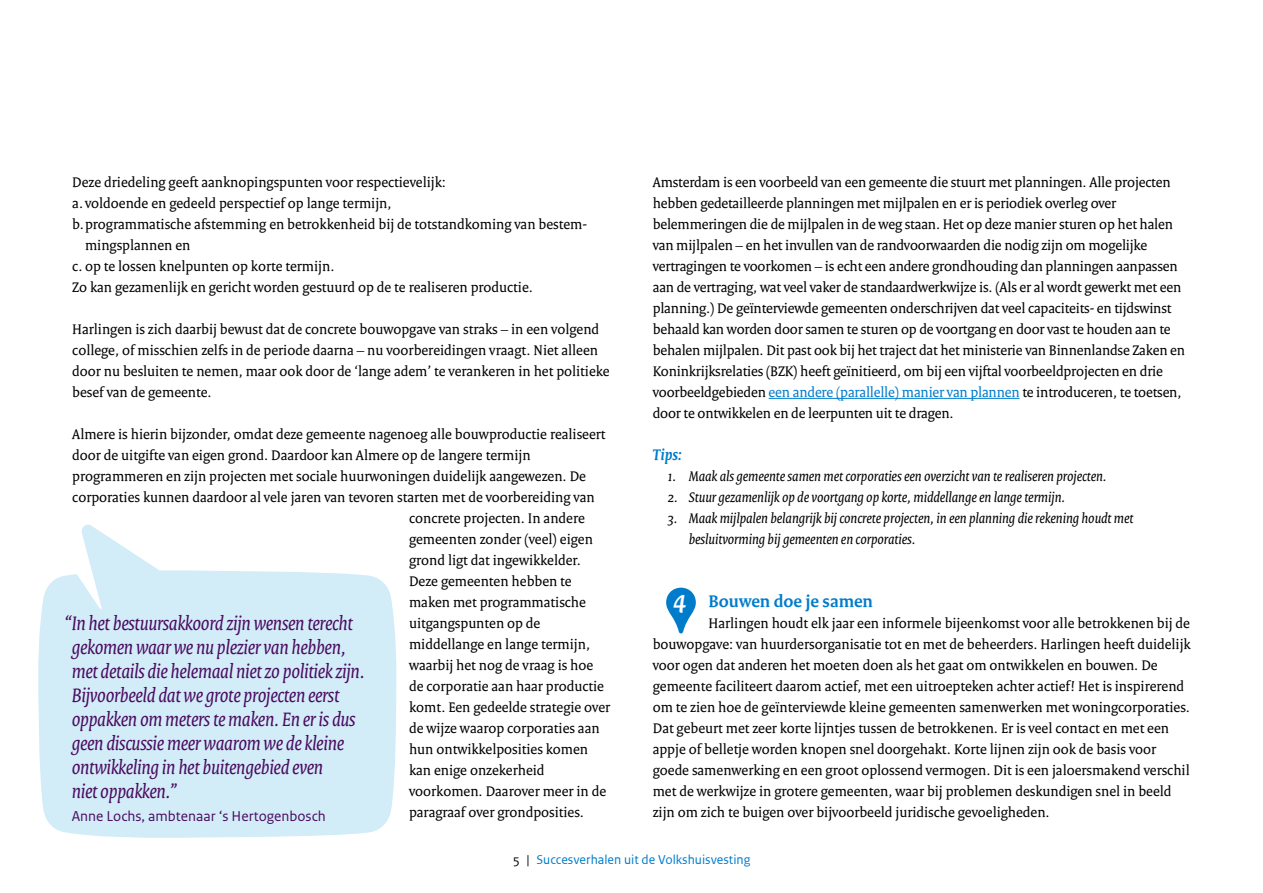
<style>
.page{position:relative;width:1263px;height:893px;background:#fff}
.page>*{position:absolute;margin:0;border:0;box-sizing:border-box;transform-origin:0 0}
.P_Duidelijk_citaat{font:italic 700 27px "Rijksoverheid Serif";color:#fff}
.t1{font:italic 21px/24px "Rijksoverheid Serif";letter-spacing:-.01em;color:#4b0c61}
.H2_RVO_Paragraafkop{font:700 18px "Rijksoverheid Serif";color:#007ccb}
.H3_RVO_Alineakop{font:italic 700 16.5px "Rijksoverheid Serif";color:#007ccb}
.P_Broodtekst{font:15px/21px "Rijksoverheid Serif";color:#000}
.t2{font:italic 15px/21px "Rijksoverheid Serif";color:#000}
.t3{font:15px "Rijksoverheid Sans Text";color:#4b0c61}
.t4{font:13.5px "Rijksoverheid Sans Text TT";color:#007ccb}
.s1{color:#007ccb}
.s2{color:#000}
</style>
<div class="page">
<hr style="left:769px;top:398px;width:250px;height:1px;background:#007ccb">
<svg style="left:666px;top:588px;width:30px;height:45px"></svg>
<div style="left:670px;top:591px;width:22px;height:22px;background:#007ccb;border-radius:50%"></div>
<svg style="left:38px;top:524px;width:358px;height:314px;fill:#d2ecf8"></svg>
<p class="P_Broodtekst" style="left:72px;top:171px;width:375px">Deze driedeling geeft aanknopingspunten voor respectievelijk:</p>
<p class="P_Broodtekst" style="left:72px;top:192px;width:321px">a. voldoende en gedeeld perspectief op lange termijn,</p>
<p class="P_Broodtekst" style="left:85px;top:213px;width:503px;text-indent:-13px">b.programmatische afstemming en betrokkenheid bij de totstandkoming van bestem&shy;mingsplannen en</p>
<p class="P_Broodtekst" style="left:72px;top:255px;width:264px">c. op te lossen knelpunten op korte termijn.</p>
<p class="P_Broodtekst" style="left:72px;top:276px;width:462px">Zo kan gezamenlijk en gericht worden gestuurd op de te realiseren productie.</p>
<p class="P_Broodtekst" style="left:72px;top:318px;width:539px">Harlingen is zich daarbij bewust dat de concrete bouwopgave van straks – in een volgend college, of misschien zelfs in de periode daarna – nu voorbereidingen vraagt. Niet alleen door nu besluiten te nemen, maar ook door de ‘lange adem’ te verankeren in het politieke besef van de gemeente.</p>
<p class="P_Broodtekst" style="left:72px;top:423px;width:535px">Almere is hierin bijzonder, omdat deze gemeente nagenoeg alle bouwproductie realiseert</p>
<p class="P_Broodtekst" style="left:72px;top:444px;width:460px">door de uitgifte van eigen grond. Daardoor kan Almere op de langere termijn</p>
<p class="P_Broodtekst" style="left:72px;top:465px;width:515px">programmeren en zijn projecten met sociale huurwoningen duidelijk aangewezen. De</p>
<p class="P_Broodtekst" style="left:72px;top:486px;width:524px">corporaties kunnen daardoor al vele jaren van tevoren starten met de voorbereiding van</p>
<p class="P_Broodtekst" style="left:409px;top:507px;width:177px">concrete projecten. In andere</p>
<p class="P_Broodtekst" style="left:409px;top:528px;width:185px">gemeenten zonder (veel) eigen</p>
<p class="P_Broodtekst" style="left:409px;top:549px;width:173px">grond ligt dat ingewikkelder.</p>
<p class="P_Broodtekst" style="left:409px;top:570px;width:164px">Deze gemeenten hebben te</p>
<p class="P_Broodtekst" style="left:409px;top:591px;width:178px">maken met programmatische</p>
<p class="P_Broodtekst" style="left:409px;top:612px;width:133px">uitgangspunten op de</p>
<p class="P_Broodtekst" style="left:409px;top:633px;width:183px">middellange en lange termijn,</p>
<p class="P_Broodtekst" style="left:409px;top:654px;width:186px">waarbij het nog de vraag is hoe</p>
<p class="P_Broodtekst" style="left:409px;top:675px;width:196px">de corporatie aan haar productie</p>
<p class="P_Broodtekst" style="left:409px;top:696px;width:203px">komt. Een gedeelde strategie over</p>
<p class="P_Broodtekst" style="left:409px;top:717px;width:192px">de wijze waarop corporaties aan</p>
<p class="P_Broodtekst" style="left:409px;top:738px;width:181px">hun ontwikkelposities komen</p>
<p class="P_Broodtekst" style="left:409px;top:759px;width:137px">kan enige onzekerheid</p>
<p class="P_Broodtekst" style="left:409px;top:780px;width:199px">voorkomen. Daarover meer in de</p>
<p class="P_Broodtekst" style="left:409px;top:801px;width:177px">paragraaf over grondposities.</p>
<p class="t1" style="left:72px;top:611px;width:295px;text-indent:-8px">“In het bestuursakkoord zijn wensen terecht gekomen waar we nu plezier van hebben, met details die helemaal niet zo politiek zijn.<br>Bijvoorbeeld dat we grote projecten eerst oppakken om meters te maken. En er is dus geen discussie meer waarom we de kleine ontwikkeling in het buitengebied even<br>niet oppakken.”</p>
<p class="t3" style="left:72px;top:807px;width:256px">Anne Lochs, ambtenaar ‘s Hertogenbosch</p>
<p class="P_Broodtekst" style="left:653px;top:171px;width:534px">Amsterdam is een voorbeeld van een gemeente die stuurt met planningen. Alle projecten hebben gedetailleerde planningen met mijlpalen en er is periodiek overleg over belemmeringen die de mijlpalen in de weg staan. Het op deze manier sturen op het halen van mijlpalen – en het invullen van de randvoorwaarden die nodig zijn om mogelijke vertragingen te voorkomen – is echt een andere grondhouding dan planningen aanpassen aan de vertraging, wat veel vaker de standaardwerkwijze is. (Als er al wordt gewerkt met een planning.) De geïnterviewde gemeenten onderschrijven dat veel capaciteits- en tijdswinst behaald kan worden door samen te sturen op de voortgang en door vast te houden aan te behalen mijlpalen. Dit past ook bij het traject dat het ministerie van Binnenlandse Zaken en Koninkrijksrelaties (BZK) heeft geïnitieerd, om bij een vijftal voorbeeldprojecten en drie voorbeeldgebieden <span class="s1">een andere (parallelle) manier van plannen</span> te introduceren, te toetsen, door te ontwikkelen en de leerpunten uit te dragen.</p>
<h3 class="H3_RVO_Alineakop" style="left:653px;top:445px;width:31px">Tips:</h3>
<p class="t2" style="left:668px;top:465px;width:441px">1. Maak als gemeente samen met corporaties een overzicht van te realiseren projecten.</p>
<p class="t2" style="left:668px;top:486px;width:399px">2. Stuur gezamenlijk op de voortgang op korte, middellange en lange termijn.</p>
<p class="t2" style="left:689px;top:507px;width:446px;text-indent:-21px">3. Maak mijlpalen belangrijk bij concrete projecten, in een planning die rekening houdt met besluitvorming bij gemeenten en corporaties.</p>
<p class="P_Duidelijk_citaat" style="left:674px;top:583px;width:14px">4</p>
<h2 class="H2_RVO_Paragraafkop" style="left:709px;top:590px;width:166px">Bouwen doe je samen</h2>
<p class="P_Broodtekst" style="left:653px;top:612px;width:539px;text-indent:56px">Harlingen houdt elk jaar een informele bijeenkomst voor alle betrokkenen bij de bouwopgave: van huurdersorganisatie tot en met de beheerders. Harlingen heeft duidelijk voor ogen dat anderen het moeten doen als het gaat om ontwikkelen en bouwen. De gemeente faciliteert daarom actief, met een uitroepteken achter actief! Het is inspirerend om te zien hoe de geïnterviewde kleine gemeenten samenwerken met woningcorporaties.<br>Dat gebeurt met zeer korte lijntjes tussen de betrokkenen. Er is veel contact en met een appje of belletje worden knopen snel doorgehakt. Korte lijnen zijn ook de basis voor goede samenwerking en een groot oplossend vermogen. Dit is een jaloersmakend verschil met de werkwijze in grotere gemeenten, waar bij problemen deskundigen snel in beeld zijn om zich te buigen over bijvoorbeeld juridische gevoeligheden.</p>
<p class="t4" style="left:513px;top:852px;width:239px"><span class="s2">5 |</span> Succesverhalen uit de Volkshuisvesting</p>
</div>
